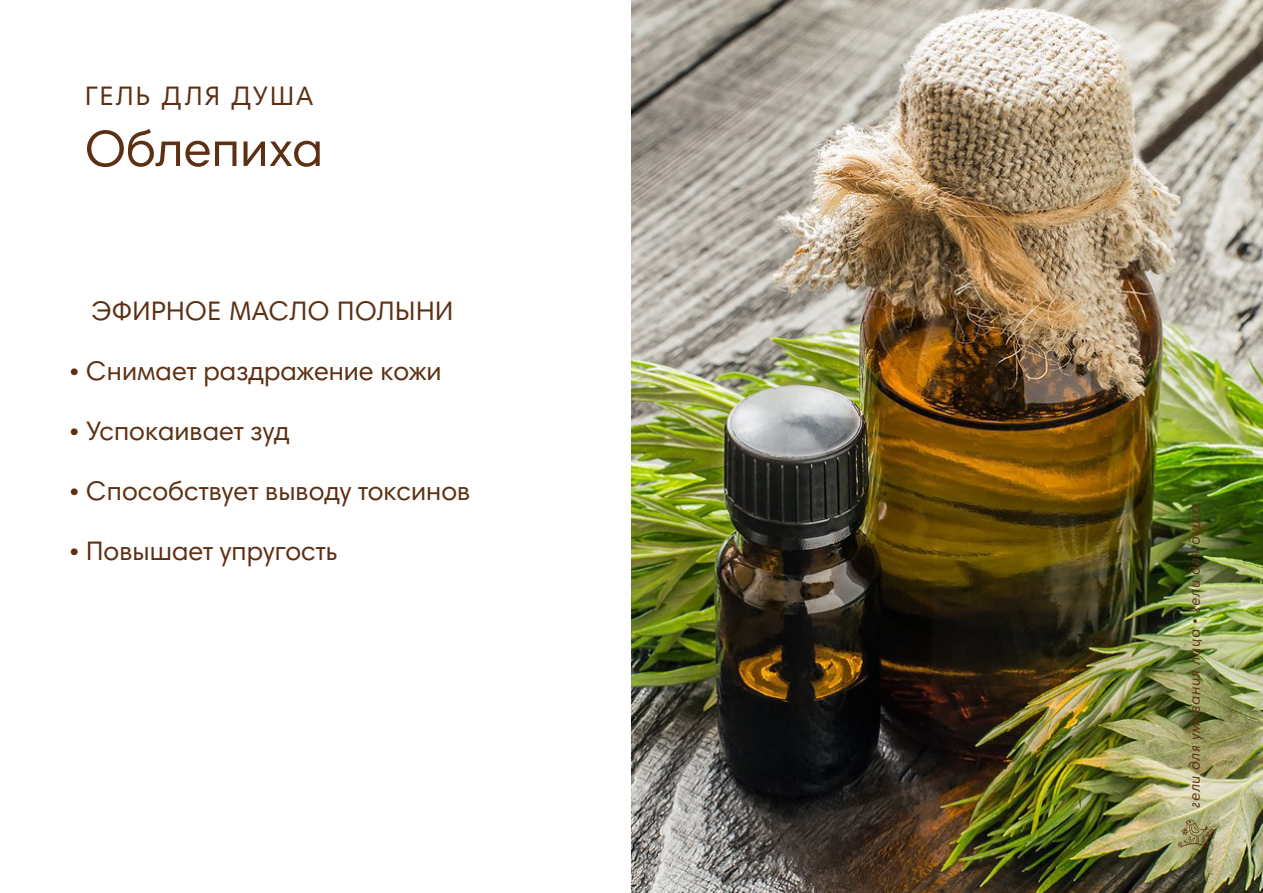
<style>
.page{position:relative;width:1263px;height:893px;background:#fff}
.page>*{position:absolute;margin:0;border:0;box-sizing:border-box;transform-origin:0 0}
.t1{font:51px "Harmonia Sans Pro Cyr";color:#5d2f13}
.t2{font:27px "Harmonia Sans Pro Cyr";color:#5d2f13}
.t3{font:27px "Harmonia Sans Pro Cyr";letter-spacing:.02em;color:#5d2f13}
.t4{font:27px "Harmonia Sans Pro Cyr";letter-spacing:.08em;color:#5d2f13}
.t5{font:italic 15px "Harmonia Sans Pro Cyr";letter-spacing:.06em;color:#5d2f13}
</style>
<div class="page">
<img style="left:631px;top:0;width:632px;height:893px">
<svg style="left:1178px;top:819px;width:38px;height:29px"></svg>
<p class="t4" style="left:85px;top:79px;width:230px">ГЕЛЬ ДЛЯ ДУША</p>
<h1 class="t1" style="left:85px;top:117px;width:240px">Облепиха</h1>
<p class="t3" style="left:91px;top:293px;width:364px">ЭФИРНОЕ МАСЛО ПОЛЫНИ</p>
<p class="t2" style="left:69px;top:353px;width:374px">• Снимает раздражение кожи</p>
<p class="t2" style="left:69px;top:413px;width:222px">• Успокаивает зуд</p>
<p class="t2" style="left:69px;top:473px;width:403px">• Способствует выводу токсинов</p>
<p class="t2" style="left:69px;top:533px;width:270px">• Повышает упругость</p>
<p class="t5" style="left:1185px;top:808px;width:304px;rotate:-90deg">гели для умывания лица • гели для душа</p>
</div>
